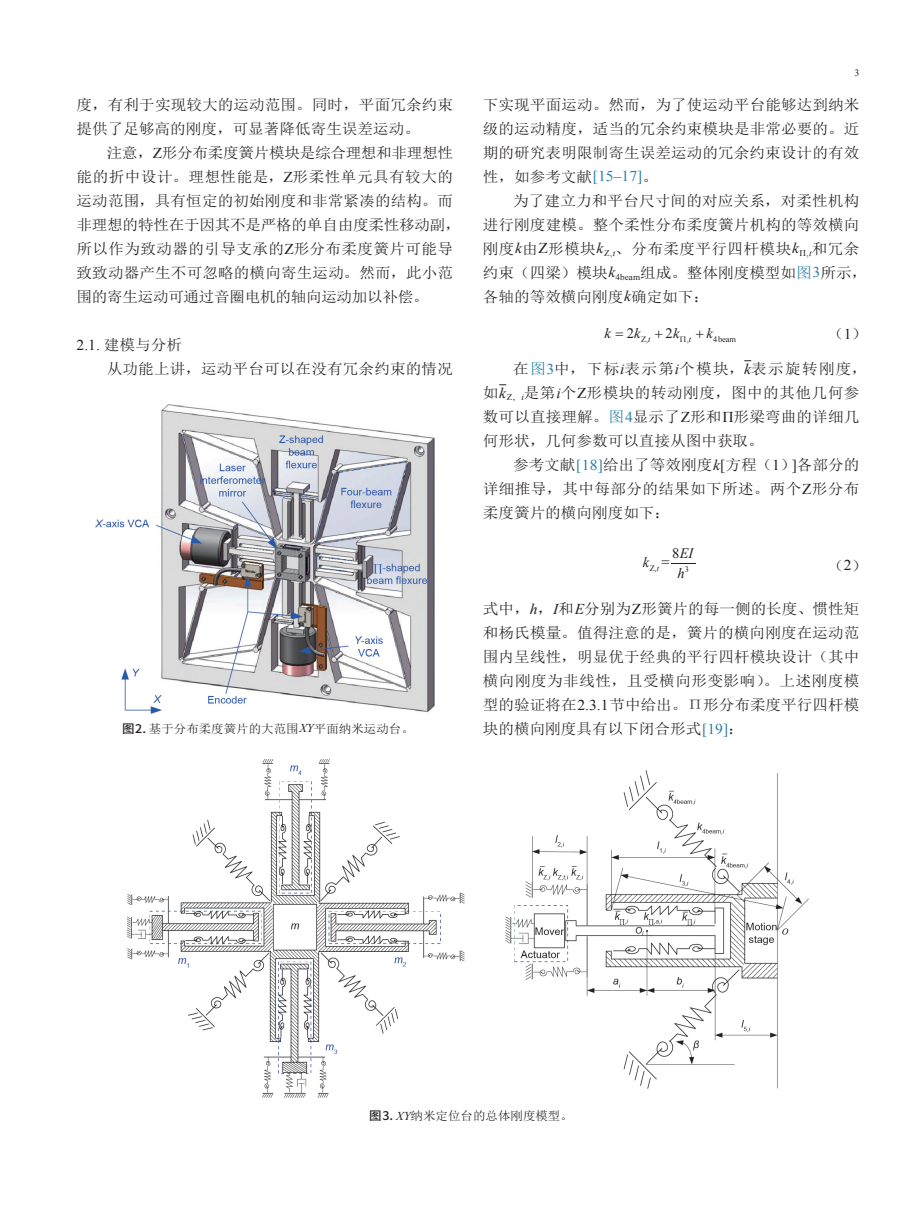
<style>
.page{position:relative;width:919px;height:1217px;background:#fff}
.page>*{position:absolute;margin:0;border:0;box-sizing:border-box;transform-origin:0 0}
.t1{font:15px/24px "Sim Sun";letter-spacing:.005em;color:#231f20;scale:1.04 1}
.t2{font:italic 14.4px "Times New Roman";color:#231f20}
.t3{font:14.4px "Times New Roman";color:#231f20}
.t4{font:12px "Sim Sun";color:#231f20;scale:1.04 1}
.t5{font:9.6px "Times New Roman";color:#231f20;scale:1.04 1}
.t6{font:8.4px "Times New Roman";letter-spacing:-.005em;color:#231f20}
.s1{font-family:"Times New Roman"}
.s2{font-family:"Times New Roman";color:#277ea2}
.s3{font-family:"Times New Roman";font-style:italic}
.s4{color:#277ea2}
.s5{font-style:italic}
.s6{font-style:normal}
.s7{font-family:"Source Han Sans CN";font-weight:500}
</style>
<div class="page">
<svg style="left:671px;top:563px;width:24px;height:1px"></svg>
<img style="left:95px;top:404px;width:339px;height:309px">
<img style="left:127px;top:759px;width:681px;height:338px">
<p class="t1" style="left:77px;top:92px;width:363px">度，有利于实现较大的运动范围。同时，平面冗余约束提供了足够高的刚度，可显著降低寄生误差运动。</p>
<p class="t1" style="left:77px;top:140px;width:371px;text-indent:30px">注意，<span class="s1">Z</span>形分布柔度簧片模块是综合理想和非理想性能的折中设计。理想性能是，<span class="s1">Z</span>形柔性单元具有较大的运动范围，具有恒定的初始刚度和非常紧凑的结构。而非理想的特性在于因其不是严格的单自由度柔性移动副，所以作为致动器的引导支承的<span class="s1">Z</span>形分布柔度簧片可能导致致动器产生不可忽略的横向寄生运动。然而，此小范围的寄生运动可通过音圈电机的轴向运动加以补偿。</p>
<p class="t1" style="left:107px;top:332px;width:334px;text-indent:-30px"><span class="s1">2.1.</span> 建模与分析<br>从功能上讲，运动平台可以在没有冗余约束的情况</p>
<p class="t5" style="left:854px;top:67px;width:6px">3</p>
<p class="t1" style="left:483px;top:92px;width:363px;text-align:justify">下实现平面运动。然而，为了使运动平台能够达到纳米级的运动精度，适当的冗余约束模块是非常必要的。近期的研究表明限制寄生误差运动的冗余约束设计的有效性，如参考文献<span class="s2">[15–17]</span>。</p>
<p class="t1" style="left:483px;top:188px;width:371px;text-indent:30px">为了建立力和平台尺寸间的对应关系，对柔性机构进行刚度建模。整个柔性分布柔度簧片机构的等效横向刚度<span class="s3">k</span>由<span class="s1">Z</span>形模块<span class="s3">k</span><sub>Z,</sub><sub>t</sub>、分布柔度平行四杆模块<span class="s3">k</span><sub>Π,</sub><sub>t</sub>和冗余约束（四梁）模块<span class="s3">k</span><sub>4beam</sub>组成。整体刚度模型如<span class="s4">图</span><span class="s2">3</span>所示，各轴的等效横向刚度<span class="s3">k</span>确定如下：</p>
<p class="t6" style="left:641px;top:333px;width:11px">Z,<span class="s5">t</span></p>
<p class="t6" style="left:686px;top:333px;width:6px">,<span class="s5">t</span></p>
<p class="t6" style="left:713px;top:333px;width:24px">4beam</p>
<p class="t2" style="left:604px;top:323px;width:8px">k</p>
<p class="t2" style="left:706px;top:323px;width:8px">k</p>
<p class="t1" style="left:828px;top:322px;width:39px">（<span class="s1">1</span>）</p>
<p class="t1" style="left:483px;top:356px;width:371px;text-indent:30px">在<span class="s4">图</span><span class="s2">3</span>中，下标<span class="s3">i</span>表示第<span class="s3">i</span>个模块，<span class="s3">k</span>表示旋转刚度，如<span class="s3">k</span><sub>Z</sub><sub>，</sub><sub>i</sub>是第<span class="s3">i</span>个<span class="s1">Z</span>形模块的转动刚度，图中的其他几何参数可以直接理解。<span class="s4">图</span><span class="s2">4</span>显示了<span class="s1">Z</span>形和<span class="s1">Π</span>形梁弯曲的详细几何形状，几何参数可以直接从图中获取。</p>
<p class="t1" style="left:483px;top:452px;width:363px;text-align:justify;text-indent:30px">参考文献<span class="s2">[18]</span>给出了等效刚度<span class="s3">k</span><span class="s1">[</span>方程（<span class="s1">1</span>）<span class="s1">]</span>各部分的详细推导，其中每部分的结果如下所述。两个<span class="s1">Z</span>形分布柔度簧片的横向刚度如下：</p>
<p class="t3" style="left:626px;top:323px;width:15px">2<span class="s5">k</span></p>
<p class="t3" style="left:665px;top:323px;width:15px">2<span class="s5">k</span></p>
<p class="t2" style="left:672px;top:543px;width:23px"><span class="s6">8</span>EI</p>
<p class="t2" style="left:643px;top:552px;width:8px">k</p>
<p class="t1" style="left:828px;top:553px;width:39px">（<span class="s1">2</span>）</p>
<p class="t1" style="left:483px;top:596px;width:363px;text-align:justify">式中，<span class="s3">h</span>，<span class="s3">I</span>和<span class="s3">E</span>分别为<span class="s1">Z</span>形簧片的每一侧的长度、惯性矩和杨氏模量。值得注意的是，簧片的横向刚度在运动范围内呈线性，明显优于经典的平行四杆模块设计（其中横向刚度为非线性，且受横向形变影响）。上述刚度模型的验证将在<span class="s1">2.3.1</span>节中给出。Π形分布柔度平行四杆模</p>
<p class="t6" style="left:649px;top:562px;width:21px">Z,<span class="s5">t</span> <sup>=</sup></p>
<p class="t6" style="left:685px;top:563px;width:6px">3</p>
<p class="t2" style="left:677px;top:563px;width:9px">h</p>
<p class="t4" style="left:122px;top:722px;width:282px"><span class="s7">图2.</span> 基于分布柔度簧片的大范围<span class="s3">XY</span>平面纳米运动台。</p>
<p class="t1" style="left:483px;top:716px;width:252px">块的横向刚度具有以下闭合形式<span class="s2">[19]</span>：</p>
<p class="t4" style="left:369px;top:1109px;width:197px"><span class="s7">图3.</span> <span class="s3">XY</span>纳米定位台的总体刚度模型。</p>
</div>
